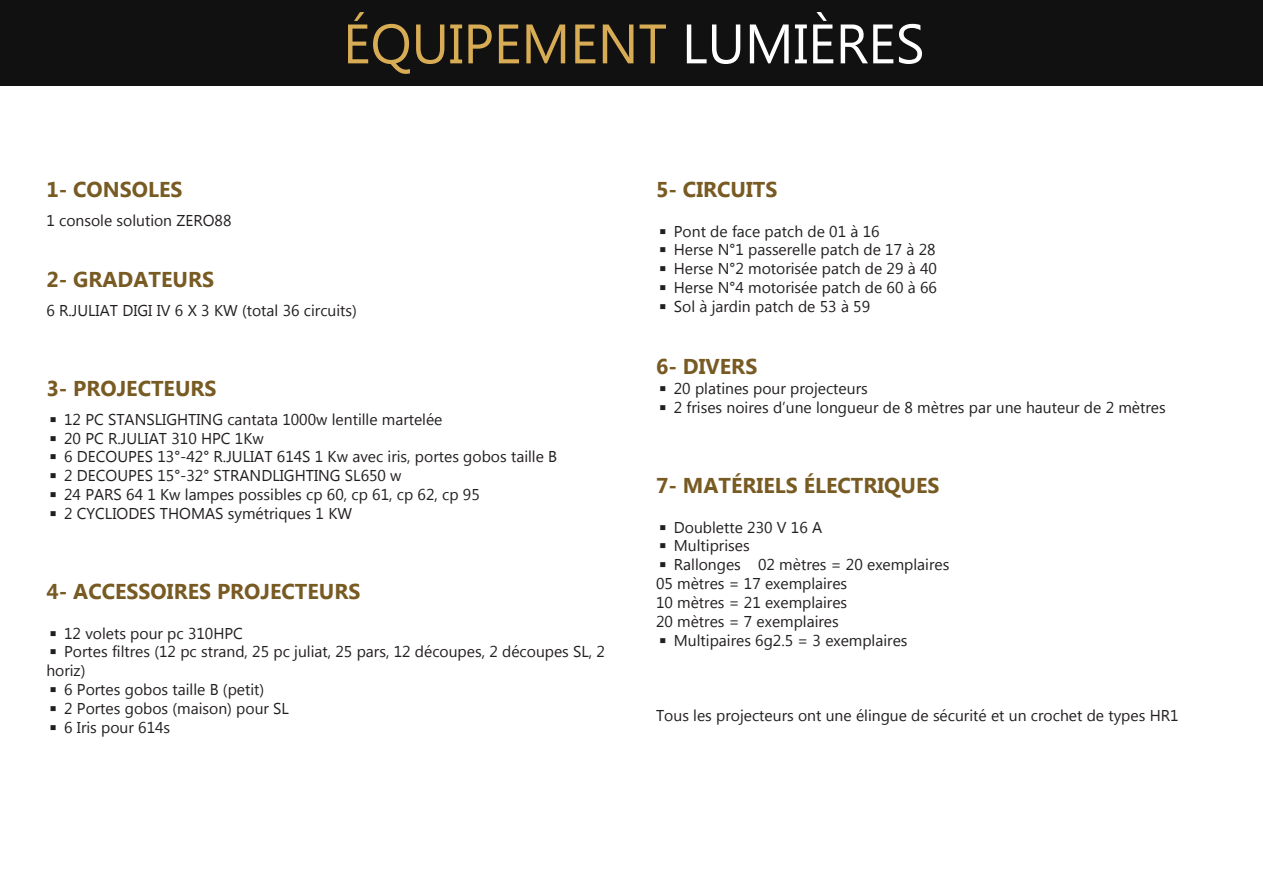
<style>
.page{position:relative;width:1263px;height:893px;background:#fff}
.page>*{position:absolute;margin:0;border:0;box-sizing:border-box;transform-origin:0 0}
.t1{font:55.5px "Microsoft New Tai Lue";color:#d8ac55}
.t2{font:700 21.45px "Microsoft New Tai Lue";color:#785a23}
.t3{font:15.6px/18.8px "Microsoft New Tai Lue";color:#231f20}
.s1{color:#fff}
</style>
<div class="page">
<div style="left:0;top:0;width:1263px;height:85px;background:#111"></div>
<p class="t1" style="left:343px;top:12px;width:583px">ÉQUIPEMENT <span class="s1">LUMIÈRES</span></p>
<p class="t2" style="left:46px;top:178px;width:138px">1- CONSOLES</p>
<p class="t3" style="left:46px;top:212px;width:187px">1 console solution ZERO88</p>
<p class="t2" style="left:46px;top:268px;width:169px">2- GRADATEURS</p>
<p class="t3" style="left:46px;top:302px;width:312px">6 R.JULIAT DIGI IV 6 X 3 KW (total 36 circuits)</p>
<p class="t2" style="left:46px;top:377px;width:172px">3- PROJECTEURS</p>
<p class="t3" style="left:46px;top:411px;width:398px">◾ 12 PC STANSLIGHTING cantata 1000w lentille martelée</p>
<p class="t3" style="left:46px;top:430px;width:219px">◾ 20 PC R.JULIAT 310 HPC 1Kw</p>
<p class="t3" style="left:46px;top:449px;width:512px">◾ 6 DECOUPES 13°-42° R.JULIAT 614S 1 Kw avec iris, portes gobos taille B</p>
<p class="t3" style="left:46px;top:467px;width:357px">◾ 2 DECOUPES 15°-32° STRANDLIGHTING SL650 w</p>
<p class="t3" style="left:46px;top:486px;width:435px">◾ 24 PARS 64 1 Kw lampes possibles cp 60, cp 61, cp 62, cp 95</p>
<p class="t3" style="left:46px;top:505px;width:307px">◾ 2 CYCLIODES THOMAS symétriques 1 KW</p>
<p class="t2" style="left:46px;top:579px;width:315px">4- ACCESSOIRES PROJECTEURS</p>
<p class="t3" style="left:46px;top:625px;width:198px">◾ 12 volets pour pc 310HPC</p>
<p class="t3" style="left:46px;top:644px;width:560px">◾ Portes filtres (12 pc strand, 25 pc juliat, 25 pars, 12 découpes, 2 découpes SL, 2 horiz)</p>
<p class="t3" style="left:46px;top:681px;width:219px">◾ 6 Portes gobos taille B (petit)</p>
<p class="t3" style="left:46px;top:700px;width:244px">◾ 2 Portes gobos (maison) pour SL</p>
<p class="t3" style="left:46px;top:719px;width:125px">◾ 6 Iris pour 614s</p>
<p class="t2" style="left:656px;top:178px;width:123px">5- CIRCUITS</p>
<p class="t3" style="left:656px;top:223px;width:225px">◾ Pont de face patch de 01 à 16</p>
<p class="t3" style="left:656px;top:242px;width:281px">◾ Herse N°1 passerelle patch de 17 à 28</p>
<p class="t3" style="left:656px;top:261px;width:282px">◾ Herse N°2 motorisée patch de 29 à 40</p>
<p class="t3" style="left:656px;top:279px;width:282px">◾ Herse N°4 motorisée patch de 60 à 66</p>
<p class="t3" style="left:656px;top:298px;width:216px">◾ Sol à jardin patch de 53 à 59</p>
<p class="t2" style="left:656px;top:354px;width:103px">6- DIVERS</p>
<p class="t3" style="left:656px;top:380px;width:213px">◾ 20 platines pour projecteurs</p>
<p class="t3" style="left:656px;top:399px;width:511px">◾ 2 frises noires d’une longueur de 8 mètres par une hauteur de 2 mètres</p>
<p class="t2" style="left:656px;top:474px;width:285px">7- MATÉRIELS ÉLECTRIQUES</p>
<p class="t3" style="left:656px;top:519px;width:168px">◾ Doublette 230 V 16 A</p>
<p class="t3" style="left:656px;top:538px;width:95px">◾ Multiprises</p>
<p class="t3" style="left:656px;top:557px;width:295px">◾ Rallonges 02 mètres = 20 exemplaires</p>
<p class="t3" style="left:656px;top:575px;width:193px">05 mètres = 17 exemplaires</p>
<p class="t3" style="left:656px;top:594px;width:193px">10 mètres = 21 exemplaires</p>
<p class="t3" style="left:656px;top:613px;width:184px">20 mètres = 7 exemplaires</p>
<p class="t3" style="left:656px;top:632px;width:253px">◾ Multipaires 6g2.5 = 3 exemplaires</p>
<p class="t3" style="left:656px;top:707px;width:524px">Tous les projecteurs ont une élingue de sécurité et un crochet de types HR1</p>
</div>
